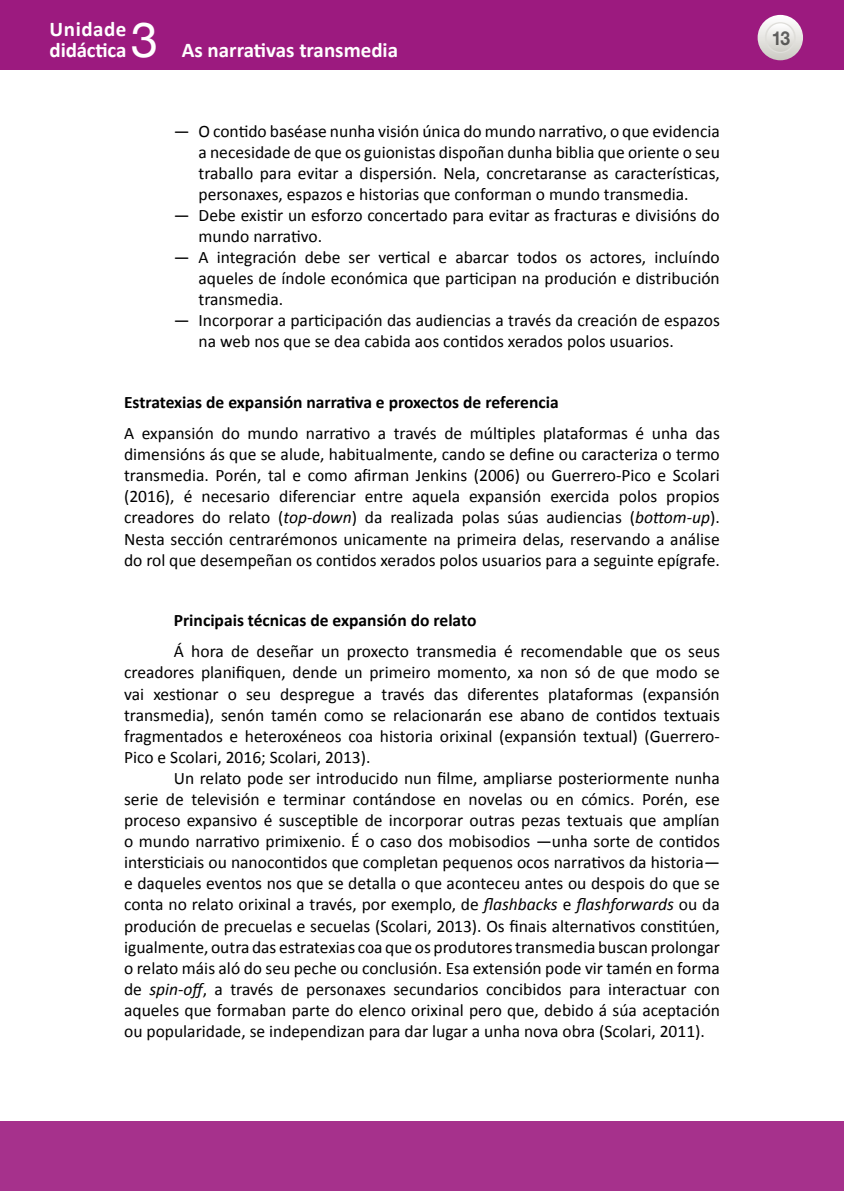
<style>
.page{position:relative;width:844px;height:1191px;background:#fff}
.page>*{position:absolute;margin:0;border:0;box-sizing:border-box;transform-origin:0 0}
.t1{font:49px "Helvetica Neue";color:#fff}
.t2{font:700 21px/21px "Calibri";color:#fff}
.t3{font:700 19.25px "Helvetica Neue";color:#000;scale:.9 1}
.TXTO{font:17.5px/21px "Calibri";color:#000;text-align:justify}
.TEXTO{font:17.5px/21px "Calibri";color:#000;text-align:justify}
.TXTO_sin_SANGRE{font:17.5px/21px "Calibri";color:#000;text-align:justify}
._1º_Epigrafe{font:700 17.5px "Calibri";color:#000}
._2º_Epigrafe{font:700 17.5px "Calibri";color:#000}
.s1{font-style:italic}
</style>
<div class="page">
<div style="left:0;top:0;width:843px;height:69px;background:#9c1a7f"></div>
<svg style="left:757px;top:15px;width:45px;height:45px"></svg>
<svg style="left:765px;top:23px;width:29px;height:29px"></svg>
<div style="left:764px;top:22px;width:31px;height:31px;border:1px solid #dfdeda;border-radius:50%"></div>
<div style="left:0;top:1121px;width:843px;height:70px;background:#a6318c"></div>
<p class="t2" style="left:50px;top:19px;width:78px">Unidade didáctica</p>
<h1 class="t1" style="left:131px;top:5px;width:29px">3</h1>
<p class="t2" style="left:182px;top:40px;width:218px">As narrativas transmedia</p>
<p class="TEXTO" style="left:198px;top:121px;width:522px;text-indent:-25px">— O contido baséase nunha visión única do mundo narrativo, o que evidencia a necesidade de que os guionistas dispoñan dunha biblia que oriente o seu traballo para evitar a dispersión. Nela, concretaranse as características, personaxes, espazos e historias que conforman o mundo transmedia.</p>
<p class="TEXTO" style="left:198px;top:205px;width:522px;text-indent:-25px">— Debe existir un esforzo concertado para evitar as fracturas e divisións do mundo narrativo.</p>
<p class="TEXTO" style="left:198px;top:247px;width:522px;text-indent:-25px">— A integración debe ser vertical e abarcar todos os actores, incluíndo aqueles de índole económica que participan na produción e distribución transmedia.</p>
<p class="TEXTO" style="left:198px;top:310px;width:522px;text-indent:-25px">— Incorporar a participación das audiencias a través da creación de espazos na web nos que se dea cabida aos contidos xerados polos usuarios.</p>
<p class="_1º_Epigrafe" style="left:124px;top:391px;width:436px">Estratexias de expansión narrativa e proxectos de referencia</p>
<p class="TXTO_sin_SANGRE" style="left:124px;top:423px;width:597px">A expansión do mundo narrativo a través de múltiples plataformas é unha das dimensións ás que se alude, habitualmente, cando se define ou caracteriza o termo transmedia. Porén, tal e como afirman Jenkins (2006) ou Guerrero-Pico e Scolari (2016), é necesario diferenciar entre aquela expansión exercida polos propios creadores do relato (<span class="s1">top-down</span>) da realizada polas súas audiencias (<span class="s1">bottom-up</span>).<br>Nesta sección centrarémonos unicamente na primeira delas, reservando a análise do rol que desempeñan os contidos xerados polos usuarios para a seguinte epígrafe.</p>
<p class="_2º_Epigrafe" style="left:174px;top:609px;width:304px">Principais técnicas de expansión do relato</p>
<p class="TXTO" style="left:124px;top:641px;width:597px;text-indent:50px">Á hora de deseñar un proxecto transmedia é recomendable que os seus creadores planifiquen, dende un primeiro momento, xa non só de que modo se vai xestionar o seu despregue a través das diferentes plataformas (expansión transmedia), senón tamén como se relacionarán ese abano de contidos textuais fragmentados e heteroxéneos coa historia orixinal (expansión textual) (Guerrero-Pico e Scolari, 2016; Scolari, 2013).</p>
<p class="TXTO" style="left:124px;top:767px;width:597px;text-indent:50px">Un relato pode ser introducido nun filme, ampliarse posteriormente nunha serie de televisión e terminar contándose en novelas ou en cómics. Porén, ese proceso expansivo é susceptible de incorporar outras pezas textuais que amplían o mundo narrativo primixenio. É o caso dos mobisodios —unha sorte de contidos intersticiais ou nanocontidos que completan pequenos ocos narrativos da historia— e daqueles eventos nos que se detalla o que aconteceu antes ou despois do que se conta no relato orixinal a través, por exemplo, de <span class="s1">flashbacks</span> e <span class="s1">flashforwards</span> ou da produción de precuelas e secuelas (Scolari, 2013). Os finais alternativos constitúen, igualmente, outra das estratexias coa que os produtores transmedia buscan prolongar o relato máis aló do seu peche ou conclusión. Esa extensión pode vir tamén en forma de <span class="s1">spin-off</span>, a través de personaxes secundarios concibidos para interactuar con aqueles que formaban parte do elenco orixinal pero que, debido á súa aceptación ou popularidade, se independizan para dar lugar a unha nova obra (Scolari, 2011).</p>
<p class="t3" style="left:770px;top:26px;width:23px">13</p>
</div>
